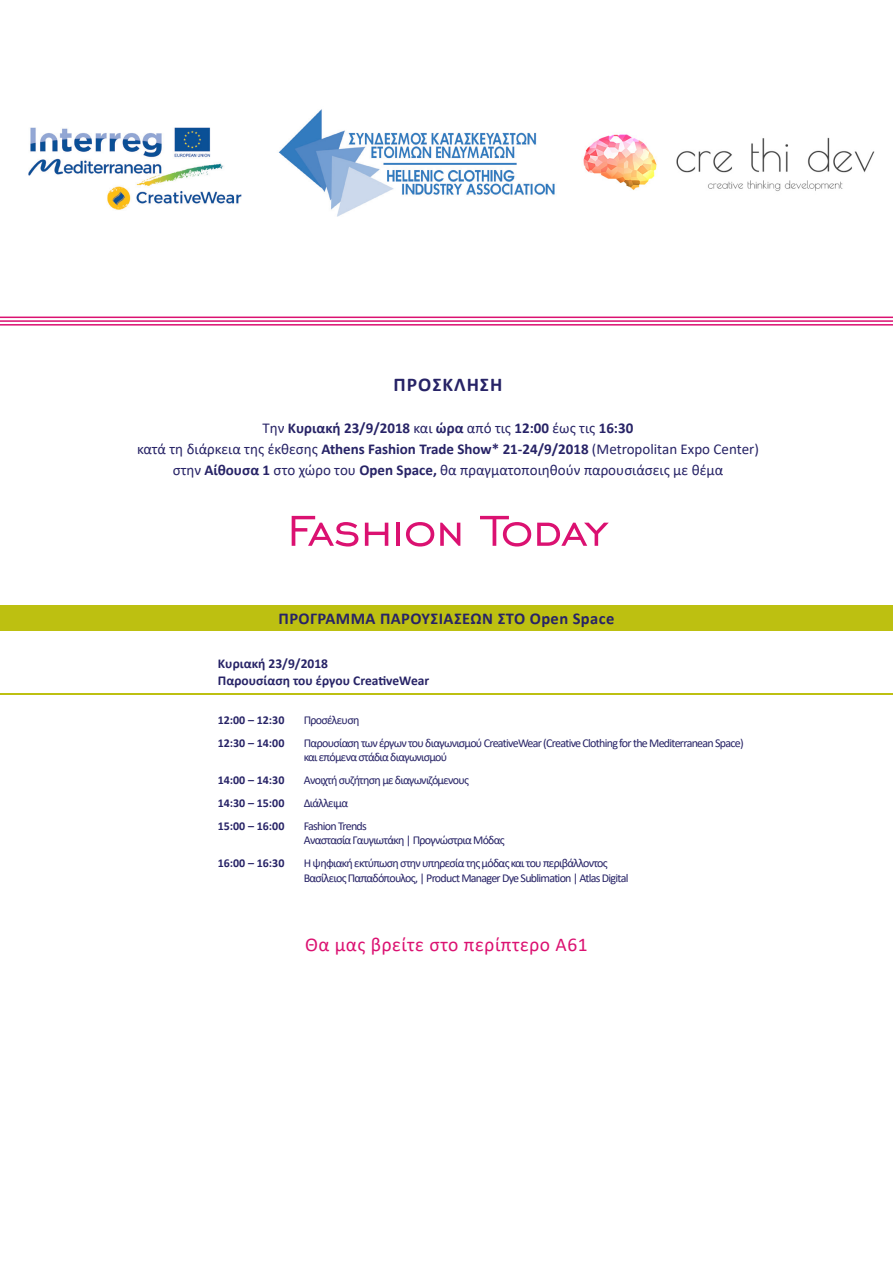
<style>
.page{position:relative;width:893px;height:1263px;background:#fff}
.page>*{position:absolute;margin:0;border:0;box-sizing:border-box;transform-origin:0 0}
.t1{font:55.5px "Engravers Gothic BT";color:#db1171}
.t2{font:19.5px "Calibri";letter-spacing:.025em;color:#db1171}
.t3{font:700 19.5px "Calibri";letter-spacing:.05em;color:#272366}
.t4{font:700 16.5px "Calibri";letter-spacing:.025em;color:#272366}
.t5{font:15px/21px "Calibri";color:#272366;text-align:center}
.t6{font:700 15px "Calibri";color:#272366}
.t7{font:700 13.5px "Calibri";color:#272366}
.t8{font:12px/14.4px "Calibri";letter-spacing:-.06em;color:#272366}
.t9{font:700 12px "Calibri";color:#272366}
.s1{font-weight:400}
.s2{font-weight:700}
</style>
<div class="page">
<img style="left:28px;top:127px;width:214px;height:83px">
<img style="left:583px;top:134px;width:292px;height:58px">
<img style="left:278px;top:109px;width:277px;height:108px">
<div style="left:0;top:606px;width:893px;height:25px;background:#bdc011"></div>
<hr style="left:0;top:693px;width:893px;height:2px;background:#bdc011">
<hr style="left:0;top:317px;width:893px;height:1px;background:#db1171">
<hr style="left:0;top:320px;width:893px;height:2px;background:#db1171">
<hr style="left:0;top:324px;width:893px;height:2px;background:#db1171">
<p class="t3" style="left:394px;top:370px;width:110px">ΠΡΟΣΚΛΗΣΗ</p>
<p class="t6" style="left:263px;top:417px;width:372px"><span class="s1">Την</span> Κυριακή 23/9/2018 <span class="s1">και</span> ώρα <span class="s1">από τις</span> 12:00 <span class="s1">έως τις</span> 16:30</p>
<p class="t5" style="left:137px;top:438px;width:623px">κατά τη διάρκεια της έκθεσης <span class="s2">Athens Fashion Trade Show* 21-24/9/2018</span> (Metropolitan Expo Center) στην <span class="s2">Αίθουσα 1</span> στο χώρο του <span class="s2">Open Space,</span> θα πραγματοποιηθoύν παρουσιάσεις με θέμα</p>
<p class="t1" style="left:287px;top:500px;width:323px">Fashion Today</p>
<p class="t4" style="left:279px;top:606px;width:337px">ΠΡΟΓΡΑΜΜΑ ΠΑΡΟΥΣΙΑΣΕΩΝ ΣΤΟ Open Space</p>
<p class="t7" style="left:218px;top:654px;width:112px">Κυριακή 23/9/2018</p>
<p class="t7" style="left:218px;top:670px;width:213px">Παρουσίαση του έργου CreativeWear</p>
<p class="t9" style="left:218px;top:711px;width:68px">12:00 – 12:30</p>
<p class="t9" style="left:218px;top:734px;width:68px">12:30 – 14:00</p>
<p class="t9" style="left:218px;top:772px;width:68px">14:00 – 14:30</p>
<p class="t9" style="left:218px;top:795px;width:68px">14:30 – 15:00</p>
<p class="t9" style="left:218px;top:818px;width:68px">15:00 – 16:00</p>
<p class="t9" style="left:218px;top:855px;width:68px">16:00 – 16:30</p>
<p class="t8" style="left:304px;top:712px;width:57px">Προσέλευση</p>
<p class="t8" style="left:304px;top:735px;width:441px">Παρουσίαση των έργων του διαγωνισμού CreativeWear (Creative Clothing for the Mediterranean Space) και επόμενα στάδια διαγωνισμού</p>
<p class="t8" style="left:304px;top:772px;width:167px">Ανοιχτή συζήτηση με διαγωνιζόμενους</p>
<p class="t8" style="left:304px;top:795px;width:46px">Διάλλειμα</p>
<p class="t8" style="left:304px;top:818px;width:203px">Fashion Trends<br>Αναστασία Γαυγιωτάκη | Προγνώστρια Μόδας</p>
<p class="t8" style="left:304px;top:856px;width:326px">Η ψηφιακή εκτύπωση στην υπηρεσία της μόδας και του περιβάλλοντος<br>Βασίλειος Παπαδόπουλος, | Product Manager Dye Sublimation | Atlas Digital</p>
<p class="t2" style="left:305px;top:931px;width:284px">Θα μας βρείτε στο περίπτερο Α61</p>
</div>
